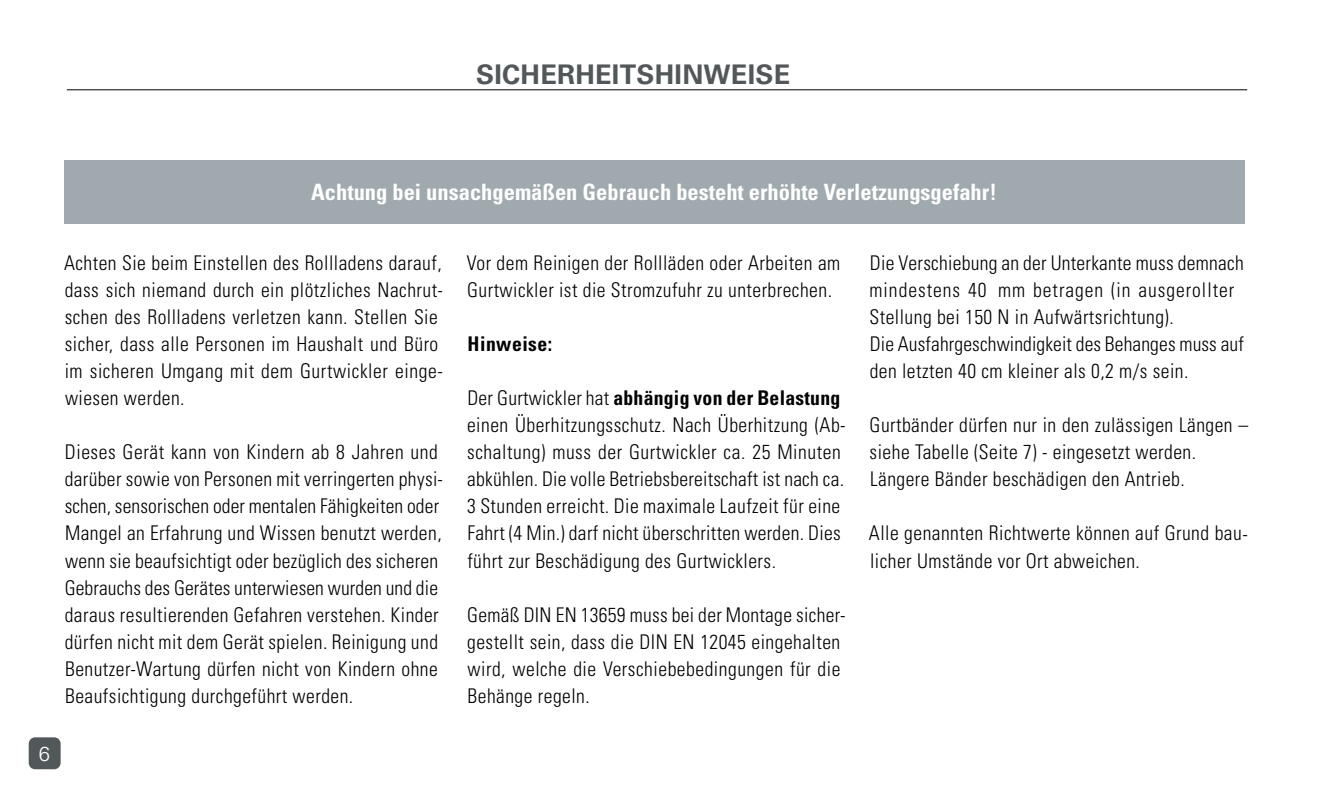
<style>
.page{position:relative;width:1340px;height:798px;background:#fff}
.page>*{position:absolute;margin:0;border:0;box-sizing:border-box;transform-origin:0 0}
.t1{font:700 27px "Univers LT Std";letter-spacing:.01em;color:#52575a}
.t2{font:700 condensed 22.5px "Univers LT Std";color:#fff}
.t3{font:300 condensed 20.25px/27px "Univers LT Std";letter-spacing:.025em;color:#000}
.t4{font:700 condensed 20.25px "Univers LT Std";letter-spacing:.025em;color:#000}
.t5{font:300 20.25px "Univers LT Std";color:#fff}
.s1{font-weight:700}
</style>
<div class="page">
<div style="left:29px;top:737px;width:32px;height:32px;background:#52575a;border-radius:6px"></div>
<div style="left:64px;top:159px;width:1180px;height:64px;background:#a0a9ad"></div>
<hr style="left:67px;top:89px;width:1180px;height:1px;background:#000">
<h1 class="t1" style="left:476px;top:59px;width:315px">SICHERHEITSHINWEISE</h1>
<p class="t2" style="left:311px;top:178px;width:687px">Achtung bei unsachgemäßen Gebrauch besteht erhöhte Verletzungsgefahr!</p>
<p class="t3" style="left:64px;top:249px;width:380px">Achten Sie beim Einstellen des Rollladens darauf, dass sich niemand durch ein plötzliches Nachrut&shy;schen des Rollladens verletzen kann. Stellen Sie sicher, dass alle Personen im Haushalt und Büro im sicheren Umgang mit dem Gurtwickler einge&shy;wiesen werden.</p>
<p class="t3" style="left:65px;top:438px;width:380px">Dieses Gerät kann von Kindern ab 8 Jahren und darüber sowie von Personen mit verringerten physi&shy;schen, sensorischen oder mentalen Fähigkeiten oder Mangel an Erfahrung und Wissen benutzt werden, wenn sie beaufsichtigt oder bezüglich des sicheren Gebrauchs des Gerätes unterwiesen wurden und die daraus resultierenden Gefahren verstehen. Kinder dürfen nicht mit dem Gerät spielen. Reinigung und Benutzer-Wartung dürfen nicht von Kindern ohne Beaufsichtigung durchgeführt werden.</p>
<p class="t5" style="left:39px;top:741px;width:13px">6</p>
<p class="t3" style="left:467px;top:249px;width:375px">Vor dem Reinigen der Rollläden oder Arbeiten am<br>Gurtwickler ist die Stromzufuhr zu unterbrechen.</p>
<p class="t4" style="left:467px;top:331px;width:86px">Hinweise:</p>
<p class="t3" style="left:467px;top:384px;width:380px">Der Gurtwickler hat <span class="s1">abhängig von der Belastung </span>einen Überhitzungsschutz. Nach Überhitzung (Ab&shy;schaltung) muss der Gurtwickler ca. 25 Minuten abkühlen. Die volle Betriebsbereitschaft ist nach ca.<br>3 Stunden erreicht. Die maximale Laufzeit für eine Fahrt (4 Min.) darf nicht überschritten werden. Dies führt zur Beschädigung des Gurtwicklers.</p>
<p class="t3" style="left:467px;top:600px;width:380px">Gemäß DIN EN 13659 muss bei der Montage sicher&shy;gestellt sein, dass die DIN EN 12045 eingehalten wird, welche die Verschiebebedingungen für die Behänge regeln.</p>
<p class="t3" style="left:869px;top:249px;width:376px">Die Verschiebung an der Unterkante muss demnach mindestens 40 mm betragen (in ausgerollter Stellung bei 150 N in Aufwärtsrichtung).<br>Die Ausfahrgeschwindigkeit des Behanges muss auf den letzten 40 cm kleiner als 0,2 m/s sein.</p>
<p class="t3" style="left:869px;top:411px;width:380px">Gurtbänder dürfen nur in den zulässigen Längen – siehe Tabelle (Seite 7) - eingesetzt werden.<br>Längere Bänder beschädigen den Antrieb.</p>
<p class="t3" style="left:869px;top:519px;width:380px">Alle genannten Richtwerte können auf Grund bau&shy;licher Umstände vor Ort abweichen.</p>
</div>
